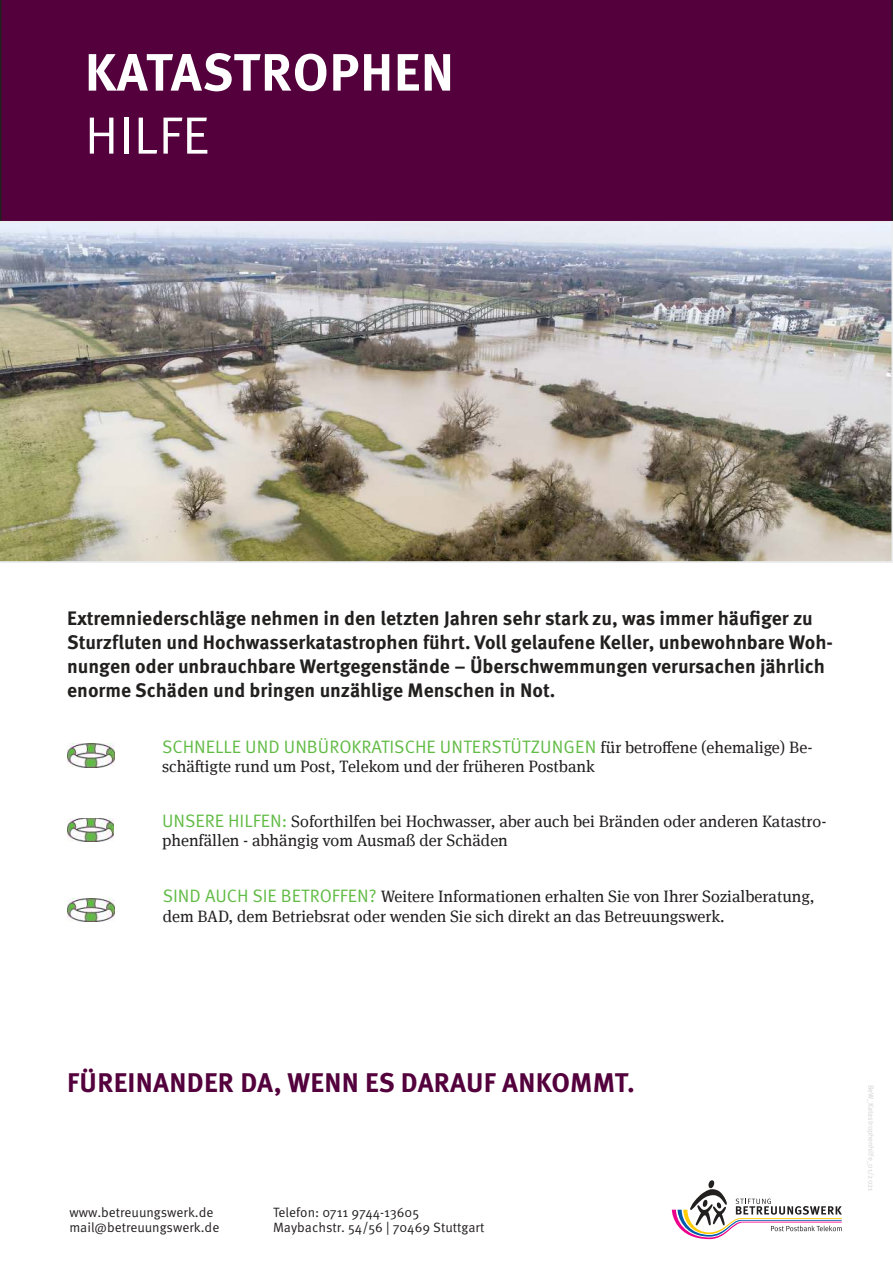
<style>
.page{position:relative;width:893px;height:1263px;background:#fff}
.page>*{position:absolute;margin:0;border:0;box-sizing:border-box;transform-origin:0 0}
.t1{font:700 52.5px "Meta Pro";letter-spacing:.01em;color:#fff}
.t2{font:52.5px "Meta Pro Norm";letter-spacing:.01em;color:#fff}
.t3{font:700 27px "Meta Pro";letter-spacing:.01em;color:#53003c}
.t4{font:700 19.5px/24px "Meta Pro";color:#221f1f}
.t5{font:18px "Meta Pro Norm";color:#61bb45}
.t6{font:16.5px/19.5px "Meta Serif OT";color:#221f1f}
.t7{font:13.5px/15px "Meta Pro Norm";color:#221f1f}
.t8{font:7.5px "Meta Pro Norm";color:#d1d2d4}
.s1{font-family:"Meta Serif OT";font-size:16.5px;color:#221f1f}
.s2{font-family:"Meta Pro Norm";font-size:18px;color:#61bb45}
</style>
<div class="page">
<div style="left:0;top:0;width:893px;height:221px;background:#53003c"></div>
<svg style="left:672px;top:1180px;width:170px;height:59px"></svg>
<img style="left:67px;top:744px;width:47px;height:23px">
<img style="left:67px;top:818px;width:47px;height:23px">
<img style="left:67px;top:898px;width:47px;height:24px">
<img style="left:0;top:221px;width:893px;height:342px">
<h1 class="t1" style="left:85px;top:45px;width:371px">KATASTROPHEN</h1>
<h1 class="t2" style="left:85px;top:110px;width:126px">HILFE</h1>
<p class="t4" style="left:67px;top:606px;width:767px">Extremniederschläge nehmen in den letzten Jahren sehr stark zu, was immer häufiger zu Sturzfluten und Hochwasserkatastrophen führt. Voll gelaufene Keller, unbewohnbare Woh&shy;nungen oder unbrauchbare Wertgegenstände – Überschwemmungen verursachen jährlich enorme Schäden und bringen unzählige Menschen in Not.</p>
<p class="t5" style="left:162px;top:738px;width:652px">SCHNELLE UND UNBÜROKRATISCHE UNTERSTÜTZUNGEN <span class="s1">für betroffene (ehemalige) Be-</span></p>
<p class="t6" style="left:162px;top:757px;width:434px">schäftigte rund um Post, Telekom und der früheren Postbank</p>
<p class="t6" style="left:162px;top:812px;width:666px"><span class="s2">UNSERE HILFEN:</span> Soforthilfen bei Hochwasser, aber auch bei Bränden oder anderen Katastro&shy;phenfällen - abhängig vom Ausmaß der Schäden</p>
<p class="t6" style="left:163px;top:888px;width:653px"><span class="s2">SIND AUCH SIE BETROFFEN?</span> Weitere Informationen erhalten Sie von Ihrer Sozialberatung, dem BAD, dem Betriebsrat oder wenden Sie sich direkt an das Betreuungswerk.</p>
<h2 class="t3" style="left:67px;top:1068px;width:569px">FÜREINANDER DA, WENN ES DARAUF ANKOMMT.</h2>
<p class="t7" style="left:69px;top:1205px;width:151px">www.betreuungswerk.de mail@betreuungswerk.de</p>
<p class="t7" style="left:273px;top:1205px;width:213px">Telefon: 0711 9744-13605<br>Maybachstr. 54/56 | 70469 Stuttgart</p>
<p class="t8" style="left:875px;top:1084px;width:108px;rotate:90deg">BeW_Katastrophenhilfe_01/2021</p>
</div>
